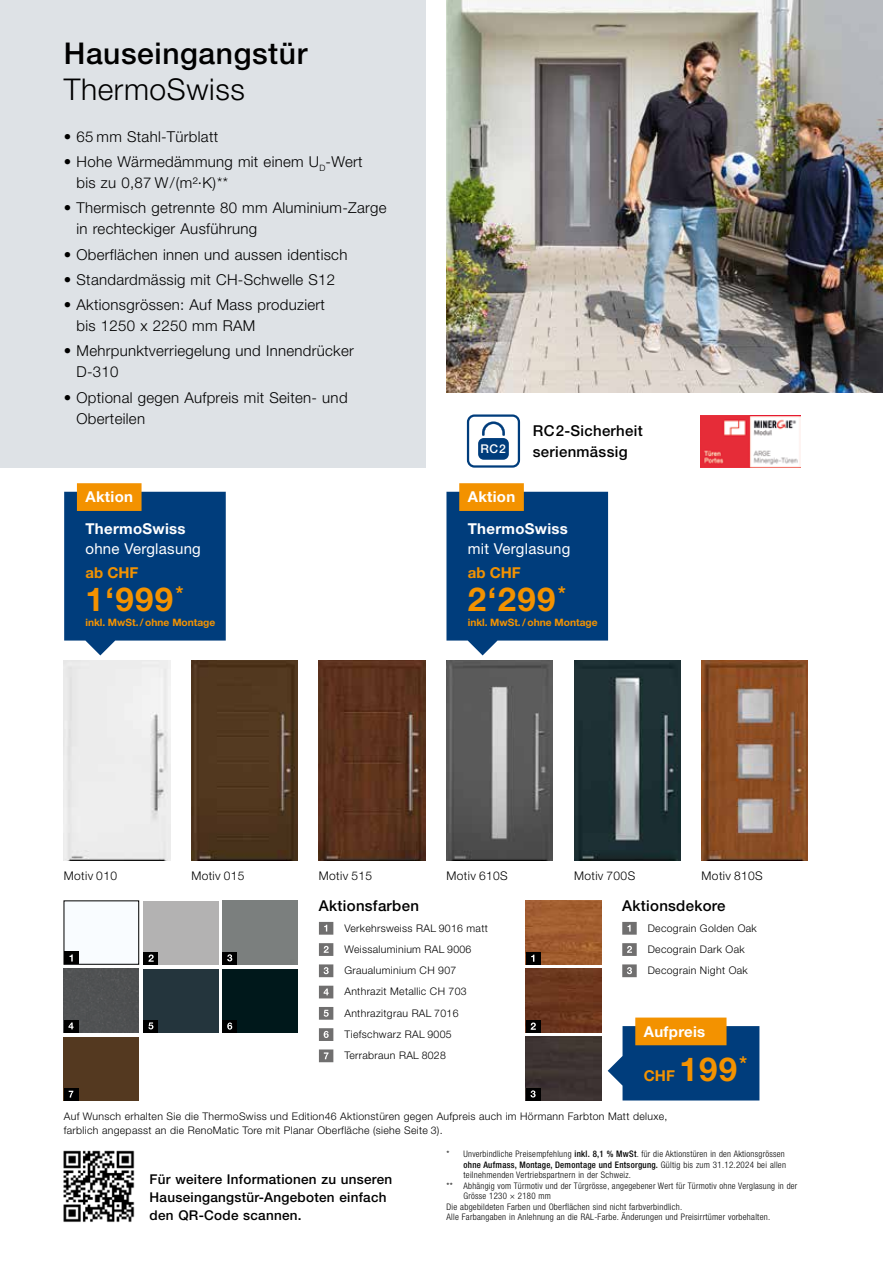
<style>
.page{position:relative;width:893px;height:1263px;background:#fff}
.page>*{position:absolute;margin:0;border:0;box-sizing:border-box;transform-origin:0 0}
.t1{font:700 33px "Hoermann Helvetica Neue";letter-spacing:.04em;color:#f39200}
.t2{font:500 30px "Hoermann Helvetica Neue";letter-spacing:.02em;color:#000}
.t3{font:300 30px "Hoermann Helvetica Neue";letter-spacing:.02em;color:#000}
.t4{font:300 15px/21px "Hoermann Helvetica Neue";letter-spacing:.02em;color:#000}
.t5{font:500 15px/21px "Hoermann Helvetica Neue";letter-spacing:.02em;color:#000}
.t6{font:700 15px "Hoermann Helvetica Neue";letter-spacing:.02em;color:#fff}
.t7{font:15px "Hoermann Helvetica Neue Rm";letter-spacing:.02em;color:#fff}
.t8{font:700 15px "Hoermann Helvetica Neue";color:#f39200}
.t9{font:500 13.5px/18px "Hoermann Helvetica Neue";letter-spacing:.02em;color:#000}
.t10{font:300 12px "Hoermann Helvetica Neue";letter-spacing:.03em;color:#000}
.t11{font:500 12px "Hoermann Helvetica Neue";color:#fff}
.t12{font:300 10.5px/21.3px "Hoermann Helvetica Neue";letter-spacing:.03em;color:#000}
.t13{font:700 10.2px "Hoermann Helvetica Neue";color:#f39200}
.t14{font:300 condensed 9px "Hoermann Helvetica Neue";letter-spacing:.03em;color:#000}
.t15{font:500 condensed 9px "Hoermann Helvetica Neue";letter-spacing:.03em;color:#000}
.s1{font-size:33px}
.s2{font-weight:500}
.s3{font-weight:300}
</style>
<div class="page">
<div style="left:0;top:0;width:425px;height:468px;background:#dee2e6"></div>
<img style="left:446px;top:661px;width:107px;height:199px">
<div style="left:64px;top:661px;width:106px;height:199px;background:#ececec"></div>
<img style="left:191px;top:661px;width:107px;height:199px">
<img style="left:319px;top:661px;width:106px;height:199px">
<div style="left:144px;top:969px;width:75px;height:63px;background:#24353d"></div>
<div style="left:223px;top:969px;width:75px;height:63px;background:#00181b"></div>
<div style="left:144px;top:901px;width:75px;height:63px;background:#b3b2b2"></div>
<div style="left:64px;top:1037px;width:75px;height:63px;background:#543920"></div>
<div style="left:64px;top:969px;width:75px;height:63px;background:#505153"></div>
<img style="left:526px;top:901px;width:75px;height:63px">
<div style="left:64px;top:901px;width:75px;height:63px;background:#f9fcff"></div>
<img style="left:446px;top:0;width:436px;height:393px">
<svg style="left:622px;top:922px;width:15px;height:13px"></svg>
<svg style="left:622px;top:943px;width:15px;height:13px"></svg>
<svg style="left:622px;top:964px;width:15px;height:13px"></svg>
<div style="left:526px;top:952px;width:14px;height:12px;background:#000"></div>
<svg style="left:531px;top:955px;width:3px;height:7px"></svg>
<img style="left:526px;top:969px;width:75px;height:63px">
<div style="left:526px;top:1020px;width:14px;height:12px;background:#000"></div>
<svg style="left:531px;top:1022px;width:5px;height:8px"></svg>
<div style="left:526px;top:1037px;width:75px;height:63px;background:#3e3432"></div>
<div style="left:526px;top:1088px;width:14px;height:12px;background:#000"></div>
<svg style="left:530px;top:1090px;width:6px;height:7px"></svg>
<div style="left:64px;top:951px;width:15px;height:13px;background:#000"></div>
<svg style="left:69px;top:954px;width:4px;height:7px"></svg>
<div style="left:144px;top:952px;width:14px;height:12px;background:#000"></div>
<svg style="left:148px;top:954px;width:6px;height:8px"></svg>
<div style="left:223px;top:952px;width:14px;height:12px;background:#000"></div>
<svg style="left:227px;top:954px;width:5px;height:7px"></svg>
<div style="left:64px;top:1020px;width:14px;height:12px;background:#000"></div>
<svg style="left:68px;top:1022px;width:6px;height:7px"></svg>
<div style="left:144px;top:1020px;width:14px;height:12px;background:#000"></div>
<svg style="left:148px;top:1022px;width:5px;height:7px"></svg>
<div style="left:223px;top:1020px;width:14px;height:12px;background:#000"></div>
<svg style="left:227px;top:1022px;width:5px;height:8px"></svg>
<div style="left:64px;top:1088px;width:14px;height:12px;background:#000"></div>
<svg style="left:69px;top:1091px;width:4px;height:6px"></svg>
<div style="left:467px;top:414px;width:53px;height:54px;border:2px solid #003d7c;border-radius:6px"></div>
<div style="left:478px;top:438px;width:31px;height:22px;background:#003d7c;border-radius:6px"></div>
<svg style="left:482px;top:421px;width:23px;height:15px"></svg>
<svg style="left:319px;top:922px;width:14px;height:13px"></svg>
<svg style="left:319px;top:943px;width:14px;height:13px"></svg>
<svg style="left:319px;top:964px;width:14px;height:13px"></svg>
<svg style="left:319px;top:986px;width:14px;height:12px"></svg>
<svg style="left:319px;top:1007px;width:14px;height:13px"></svg>
<svg style="left:319px;top:1028px;width:14px;height:13px"></svg>
<svg style="left:319px;top:1049px;width:14px;height:13px"></svg>
<img style="left:63px;top:1150px;width:72px;height:72px">
<svg style="left:608px;top:1017px;width:151px;height:83px;background:#4e6472"></svg>
<img style="left:574px;top:661px;width:106px;height:199px">
<img style="left:702px;top:661px;width:106px;height:199px">
<img style="left:700px;top:416px;width:100px;height:52px">
<svg style="left:64px;top:483px;width:162px;height:172px;background:#2b5883"></svg>
<svg style="left:446px;top:483px;width:162px;height:172px;background:#2e5a84"></svg>
<h2 class="t2" style="left:64px;top:32px;width:245px">Hauseingangstür</h2>
<h2 class="t3" style="left:64px;top:68px;width:183px">ThermoSwiss</h2>
<h3 class="t4" style="left:64px;top:125px;width:156px">• 65 mm Stahl-Türblatt</h3>
<h3 class="t4" style="left:77px;top:150px;width:288px;text-indent:-13px">• Hohe Wärmedämmung mit einem U<sub>D</sub>-Wert bis zu 0,87 W/(m²·K)**</h3>
<h3 class="t4" style="left:77px;top:197px;width:312px;text-indent:-13px">• Thermisch getrennte 80 mm Aluminium-Zarge in rechteckiger Ausführung</h3>
<h3 class="t4" style="left:64px;top:243px;width:285px">• Oberflächen innen und aussen identisch</h3>
<h3 class="t4" style="left:64px;top:268px;width:273px">• Standardmässig mit CH-Schwelle S12</h3>
<h3 class="t4" style="left:77px;top:293px;width:250px;text-indent:-13px">• Aktionsgrössen: Auf Mass produziert bis 1250 x 2250 mm RAM</h3>
<h3 class="t4" style="left:77px;top:340px;width:279px;text-indent:-13px">• Mehrpunktverriegelung und Innendrücker<br>D-310</h3>
<h3 class="t4" style="left:77px;top:386px;width:273px;text-indent:-13px">• Optional gegen Aufpreis mit Seiten- und<br>Oberteilen</h3>
<h3 class="t6" style="left:85px;top:486px;width:49px">Aktion</h3>
<h3 class="t6" style="left:85px;top:518px;width:102px">ThermoSwiss</h3>
<h3 class="t7" style="left:85px;top:538px;width:117px">ohne Verglasung</h3>
<h3 class="t8" style="left:85px;top:562px;width:55px">ab CHF</h3>
<h1 class="t1" style="left:85px;top:576px;width:99px">1‘999<sup>*</sup></h1>
<p class="t13" style="left:85px;top:615px;width:131px">inkl. MwSt./ ohne Montage</p>
<h3 class="t11" style="left:481px;top:441px;width:27px">RC2</h3>
<h3 class="t6" style="left:468px;top:486px;width:49px">Aktion</h3>
<h3 class="t5" style="left:533px;top:419px;width:111px">RC2-Sicherheit serienmässig</h3>
<h3 class="t6" style="left:468px;top:518px;width:102px">ThermoSwiss</h3>
<h3 class="t7" style="left:468px;top:538px;width:104px">mit Verglasung</h3>
<h3 class="t8" style="left:468px;top:562px;width:55px">ab CHF</h3>
<h1 class="t1" style="left:468px;top:576px;width:99px">2‘299<sup>*</sup></h1>
<p class="t13" style="left:468px;top:615px;width:131px">inkl. MwSt./ ohne Montage</p>
<h3 class="t10" style="left:64px;top:867px;width:55px">Motiv 010</h3>
<h3 class="t10" style="left:191px;top:867px;width:55px">Motiv 015</h3>
<h3 class="t10" style="left:319px;top:867px;width:55px">Motiv 515</h3>
<h3 class="t10" style="left:446px;top:867px;width:63px">Motiv 610S</h3>
<h3 class="t5" style="left:319px;top:895px;width:102px">Aktionsfarben</h3>
<p class="t12" style="left:344px;top:916px;width:145px">Verkehrsweiss RAL 9016 matt<br>Weissaluminium RAL 9006<br>Graualuminium CH 907<br>Anthrazit Metallic CH 703<br>Anthrazitgrau RAL 7016<br>Tiefschwarz RAL 9005<br>Terrabraun RAL 8028</p>
<h3 class="t10" style="left:574px;top:867px;width:63px">Motiv 700S</h3>
<h3 class="t10" style="left:702px;top:867px;width:63px">Motiv 810S</h3>
<h3 class="t5" style="left:622px;top:894px;width:105px">Aktionsdekore</h3>
<p class="t12" style="left:648px;top:916px;width:111px">Decograin Golden Oak<br>Decograin Dark Oak<br>Decograin Night Oak</p>
<h3 class="t6" style="left:644px;top:1021px;width:63px">Aufpreis</h3>
<h3 class="t8" style="left:644px;top:1065px;width:105px">CHF <span class="s1">199</span><sup>*</sup></h3>
<p class="t12" style="left:64px;top:1109px;width:605px;line-height:13.5px">Auf Wunsch erhalten Sie die ThermoSwiss und Edition46 Aktionstüren gegen Aufpreis auch im Hörmann Farbton Matt deluxe, farblich angepasst an die RenoMatic Tore mit Planar Oberfläche (siehe Seite 3).</p>
<h3 class="t9" style="left:150px;top:1170px;width:244px">Für weitere Informationen zu unseren<br>Hauseingangstür-Angeboten einfach den QR-Code scannen.</h3>
<p class="t14" style="left:446px;top:1148px;width:340px">* Unverbindliche Preisempfehlung <span class="s2">inkl. 8,1 % MwSt</span>. für die Aktionstüren in den Aktionsgrössen</p>
<p class="t15" style="left:463px;top:1158px;width:324px">ohne Aufmass, Montage, Demontage und Entsorgung. <span class="s3">Gültig bis zum 31.12.2024 bei allen</span></p>
<p class="t14" style="left:463px;top:1169px;width:169px">teilnehmenden Vertriebspartnern in der Schweiz.</p>
<p class="t14" style="left:446px;top:1180px;width:352px">** Abhängig vom Türmotiv und der Türgrösse, angegebener Wert für Türmotiv ohne Verglasung in der</p>
<p class="t14" style="left:463px;top:1190px;width:89px">Grösse 1230 × 2180 mm</p>
<p class="t14" style="left:446px;top:1201px;width:237px">Die abgebildeten Farben und Oberflächen sind nicht farbverbindlich.</p>
<p class="t14" style="left:446px;top:1211px;width:325px">Alle Farbangaben in Anlehnung an die RAL-Farbe. Änderungen und Preisirrtümer vorbehalten.</p>
</div>
